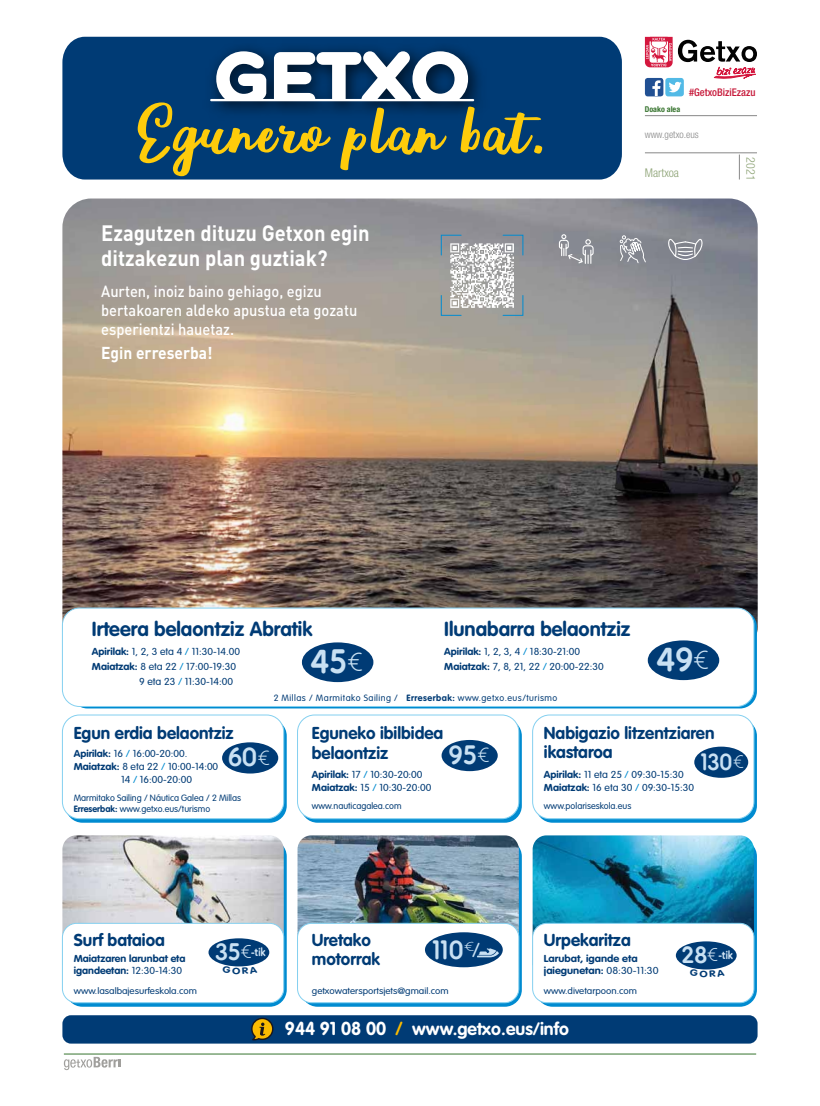
<style>
.page{position:relative;width:820px;height:1106px;background:#fff}
.page>*{position:absolute;margin:0;border:0;box-sizing:border-box;transform-origin:0 0}
.t1{font:33.8px "Ultima Regular 3";color:#c9e1f3;scale:.94 1}
.t2{font:26.5px "Ultima Regular 3";color:#c9e1f3;scale:.94 1}
.t3{font:26.5px "Ultima Regular 3";color:#c9e1f3;scale:.91 1}
.t4{font:23.6px "Ultima Regular 3";color:#c9e1f3;scale:.89 1}
.t5{font:700 22px/25px "DIN Pro";color:#fff;scale:.92 1}
.t6{font:700 20px "VAG Rounded Std";color:#003b75}
.t7{font:700 17.5px "VAG Rounded Std";color:#fff}
.t8{font:700 17px/19px "VAG Rounded Std";color:#003b75}
.t9{font:700 17px "DIN Pro";color:#fff;scale:.92 1}
.t10{font:500 16px/19px "DIN Pro";color:#fff;scale:.92 1}
.t11{font:300 condensed 12px "Helvetica Neue";color:#8ca274}
.t12{font:11.7px "Ultima Regular 3";letter-spacing:-.05em;color:#d4e7f6;scale:.83 1}
.t13{font:500 condensed 10.6px "Helvetica Neue";color:#c61738}
.t14{font:300 10px/13px "VAG Rounded Std";color:#003b75;scale:1.05 1}
.t15{font:700 10px/12px "VAG Rounded Std";color:#003b75;scale:1.05 1}
.t16{font:700 10px/12px "VAG Rounded Std";color:#003b75;scale:1.09 1}
.t17{font:300 condensed 10px "Helvetica Neue";color:#888}
.t18{font:300 9px/10.8px "VAG Rounded Std";color:#003b75}
.t19{font:300 9px "VAG Rounded Std";color:#003b75;scale:1.09 1}
.t20{font:300 9px "VAG Rounded Std";letter-spacing:.05em;color:#003b75}
.t21{font:700 condensed 8px "Helvetica Neue";color:#37742f}
.s1{font-weight:700}
.s2{color:#008bd0}
.s3{font-family:"Ultima";font-weight:300;font-size:26.2px}
.s4{font-family:"Ultima";font-weight:300;font-size:20.6px}
.s5{font-family:"Ultima";font-weight:300;font-size:18.3px}
.s6{font-weight:700;font-size:9.9px}
.s7{font-weight:300}
.s8{font-size:23.9px;color:#c9e1f3}
.s9{font-family:"Ultima";font-weight:300;font-size:18.6px}
.s10{font-family:"VAG Rounded Std";font-weight:300;font-size:19.8px}
.s11{font-size:18.5px}
.s12{font-size:18.5px;color:#fbbb00}
</style>
<div class="page">
<img style="left:62px;top:198px;width:695px;height:457px">
<div style="left:62px;top:37px;width:559px;height:142px;background:#003b75"></div>
<hr style="left:644px;top:153px;width:112px;height:1px;background:#888">
<svg style="left:738px;top:155px;width:1px;height:24px"></svg>
<hr style="left:644px;top:115px;width:112px;height:1px;background:#888">
<svg style="left:644px;top:37px;width:112px;height:59px"></svg>
<svg style="left:64px;top:1056px;width:56px;height:14px"></svg>
<hr style="left:64px;top:1053px;width:691px;height:1px;background:#37742f">
<img style="left:194px;top:36px;width:304px;height:15px">
<div style="left:62px;top:1015px;width:695px;height:28px;background:#003b75;border-radius:9px"></div>
<svg style="left:251px;top:1017px;width:22px;height:23px"></svg>
<svg style="left:619px;top:235px;width:27px;height:29px"></svg>
<svg style="left:558px;top:234px;width:36px;height:30px"></svg>
<svg style="left:666px;top:235px;width:38px;height:25px"></svg>
<img style="left:445px;top:239px;width:73px;height:73px">
<svg style="left:440px;top:294px;width:22px;height:22px"></svg>
<svg style="left:502px;top:294px;width:21px;height:22px"></svg>
<svg style="left:502px;top:234px;width:21px;height:22px"></svg>
<svg style="left:440px;top:234px;width:22px;height:22px"></svg>
<svg style="left:138px;top:51px;width:404px;height:125px;background:#436677"></svg>
<svg style="left:65px;top:839px;width:221px;height:167px"></svg>
<img style="left:62px;top:835px;width:221px;height:97px">
<div style="left:62px;top:923px;width:221px;height:79px;background:#fff;border-radius:14px"></div>
<div style="left:62px;top:922px;width:222px;height:81px;border:1px solid #84d0f0;border-radius:14px"></div>
<svg style="left:535px;top:839px;width:221px;height:167px"></svg>
<img style="left:532px;top:835px;width:221px;height:97px">
<div style="left:532px;top:923px;width:221px;height:79px;background:#fff;border-radius:14px"></div>
<div style="left:532px;top:922px;width:222px;height:81px;border:1px solid #84d0f0;border-radius:14px"></div>
<svg style="left:300px;top:839px;width:221px;height:167px"></svg>
<img style="left:297px;top:835px;width:221px;height:97px">
<div style="left:297px;top:923px;width:221px;height:79px;background:#fff;border-radius:14px"></div>
<div style="left:297px;top:922px;width:222px;height:81px;border:1px solid #84d0f0;border-radius:14px"></div>
<svg style="left:65px;top:719px;width:221px;height:103px"></svg>
<div style="left:62px;top:715px;width:221px;height:103px;background:#fff;border-radius:17px"></div>
<div style="left:62px;top:714px;width:222px;height:105px;border:1px solid #84d0f0;border-radius:17px"></div>
<svg style="left:535px;top:719px;width:221px;height:103px"></svg>
<div style="left:532px;top:715px;width:221px;height:103px;background:#fff;border-radius:17px"></div>
<div style="left:532px;top:714px;width:222px;height:105px;border:1px solid #84d0f0;border-radius:17px"></div>
<svg style="left:300px;top:719px;width:221px;height:103px"></svg>
<div style="left:297px;top:715px;width:221px;height:103px;background:#fff;border-radius:17px"></div>
<div style="left:297px;top:714px;width:222px;height:105px;border:1px solid #84d0f0;border-radius:17px"></div>
<div style="left:694px;top:746px;width:54px;height:31px;background:#003b75;border-radius:50%"></div>
<div style="left:441px;top:740px;width:56px;height:31px;background:#003b75;border-radius:50%"></div>
<div style="left:222px;top:742px;width:56px;height:31px;background:#003b75;border-radius:50%"></div>
<div style="left:62px;top:608px;width:691px;height:98px;background:#fff;border-radius:17px"></div>
<div style="left:62px;top:607px;width:692px;height:100px;border:1px solid #84d0f0;border-radius:17px"></div>
<div style="left:302px;top:642px;width:71px;height:40px;background:#003b75;border-radius:50%"></div>
<div style="left:647px;top:640px;width:72px;height:40px;background:#003b75;border-radius:50%"></div>
<div style="left:675px;top:941px;width:61px;height:28px;background:#003b75;border-radius:50%"></div>
<div style="left:208px;top:938px;width:61px;height:28px;background:#003b75;border-radius:50%"></div>
<div style="left:425px;top:932px;width:77px;height:35px;background:#003b75;border-radius:50%"></div>
<svg style="left:477px;top:948px;width:21px;height:9px"></svg>
<svg style="left:693px;top:968px;width:27px;height:2px"></svg>
<svg style="left:226px;top:965px;width:26px;height:2px"></svg>
<p class="t13" style="left:689px;top:86px;width:68px">#GetxoBiziEzazu</p>
<h3 class="t5" style="left:101px;top:219px;width:293px">Ezagutzen dituzu Getxon egin ditzakezun plan guztiak?</h3>
<h3 class="t10" style="left:101px;top:281px;width:280px">Aurten, inoiz baino gehiago, egizu bertakoaren aldeko apustua eta gozatu esperientzi hauetaz.</h3>
<h3 class="t9" style="left:101px;top:341px;width:123px">Egin erreserba!</h3>
<p class="t21" style="left:644px;top:104px;width:37px">Doako alea</p>
<p class="t17" style="left:644px;top:129px;width:55px">www.getxo.eus</p>
<p class="t11" style="left:644px;top:165px;width:36px">Martxoa</p>
<p class="t11" style="left:757px;top:157px;width:25px;rotate:90deg">2021</p>
<h3 class="t6" style="left:92px;top:617px;width:222px">Irteera belaontziz Abratik</h3>
<p class="t14" style="left:92px;top:645px;width:143px"><span class="s1">Apirilak:</span> 1, 2, 3 eta 4 <span class="s2">/</span> 11:30-14.00</p>
<p class="t14" style="left:92px;top:660px;width:139px"><span class="s1">Maiatzak:</span> 8 eta 22 <span class="s2">/</span> 17:00-19:30</p>
<p class="t14" style="left:139px;top:675px;width:91px">9 eta 23 <span class="s2">/</span> 11:30-14:00</p>
<h3 class="t6" style="left:444px;top:617px;width:188px">Ilunabarra belaontziz</h3>
<p class="t14" style="left:444px;top:644px;width:153px;line-height:15px"><span class="s1">Apirilak:</span> 1, 2, 3, 4 <span class="s2">/</span> 18:30-21:00<br><span class="s1">Maiatzak:</span> 7, 8, 21, 22 <span class="s2">/</span> 20:00-22:30</p>
<p class="t20" style="left:273px;top:692px;width:285px">2 Millas / Marmitako Sailing / <span class="s1">Erreserbak:</span> www.getxo.eus/turismo</p>
<h1 class="t1" style="left:310px;top:640px;width:58px">45<span class="s3">€</span></h1>
<h1 class="t1" style="left:656px;top:638px;width:58px">49<span class="s3">€</span></h1>
<h3 class="t8" style="left:74px;top:723px;width:161px">Egun erdia belaontziz</h3>
<h2 class="t2" style="left:228px;top:740px;width:47px">60<span class="s4">€</span></h2>
<h2 class="t2" style="left:448px;top:738px;width:46px">95<span class="s4">€</span></h2>
<h3 class="t4" style="left:700px;top:747px;width:50px">130<span class="s5">€</span></h3>
<p class="t18" style="left:312px;top:801px;width:91px">www.nauticagalea.com</p>
<h3 class="t8" style="left:312px;top:723px;width:133px;line-height:20.4px">Eguneko ibilbidea belaontziz</h3>
<h3 class="t8" style="left:543px;top:723px;width:172px">Nabigazio litzentziaren ikastaroa</h3>
<p class="t14" style="left:543px;top:768px;width:144px"><span class="s1">Apirilak:</span> 11 eta 25 <span class="s2">/</span> 09:30-15:30<br><span class="s1">Maiatzak:</span> 16 eta 30 <span class="s2">/</span> 09:30-15:30</p>
<p class="t18" style="left:543px;top:801px;width:89px">www.polariseskola.eus</p>
<p class="t14" style="left:74px;top:747px;width:110px"><span class="s6">Apirilak:</span> 16 <span class="s2">/</span> 16:00-20:00.</p>
<p class="t14" style="left:74px;top:760px;width:139px"><span class="s6">Maiatzak:</span> 8 eta 22 <span class="s2">/</span> 10:00-14:00</p>
<p class="t14" style="left:121px;top:773px;width:69px">14 <span class="s2">/</span> 16:00-20:00</p>
<p class="t14" style="left:312px;top:768px;width:115px"><span class="s1">Apirilak:</span> 17 <span class="s2">/</span> 10:30-20:00<br><span class="s1">Maiatzak:</span> 15 <span class="s2">/</span> 10:30-20:00</p>
<p class="t18" style="left:74px;top:792px;width:169px">Marmitako Sailing / Náutica Galea / 2 Millas<br><span class="s1">Erreserbak:</span> www.getxo.eus/turismo</p>
<h3 class="t8" style="left:74px;top:930px;width:93px">Surf bataioa</h3>
<p class="t15" style="left:74px;top:953px;width:108px">Maiatzaren larunbat eta igandeetan: <span class="s7">12:30-14:30</span></p>
<p class="t19" style="left:74px;top:985px;width:114px">www.lasalbajesurfeskola.com</p>
<h3 class="t8" style="left:312px;top:930px;width:69px">Uretako motorrak</h3>
<p class="t19" style="left:312px;top:985px;width:127px">getxowatersportsjets@gmail.com</p>
<p class="t12" style="left:215px;top:944px;width:62px"><span class="s8">35</span><span class="s9">€</span>-tik</p>
<h2 class="t3" style="left:432px;top:932px;width:54px">110<sup>€</sup><span class="s10">/</span></h2>
<h3 class="t8" style="left:543px;top:930px;width:88px">Urpekaritza</h3>
<p class="t16" style="left:543px;top:953px;width:107px">Larubat, igande eta jaiegunetan: <span class="s7">08:30-11:30</span></p>
<p class="t19" style="left:543px;top:985px;width:87px">www.divetarpoon.com</p>
<h3 class="t7" style="left:285px;top:1018px;width:285px"><span class="s11">944 91 08 00</span> <span class="s12">/</span> www.getxo.eus/info</h3>
<p class="t12" style="left:681px;top:947px;width:64px"><span class="s8">28</span><span class="s9">€</span>-tik</p>
</div>
